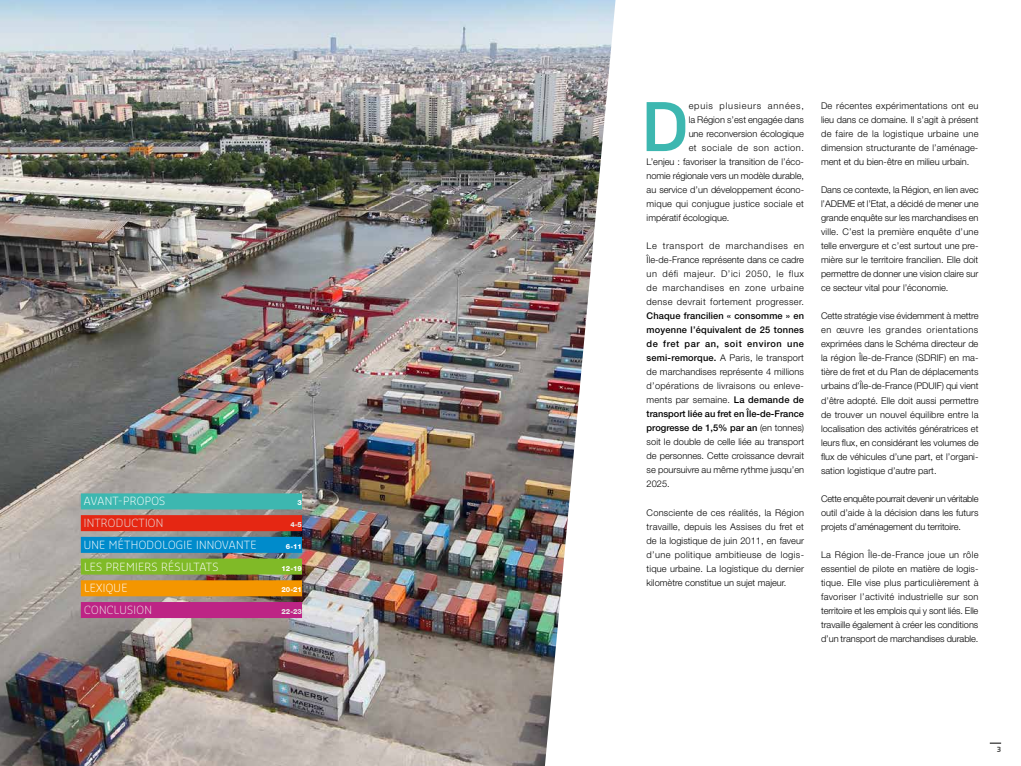
<style>
.page{position:relative;width:1021px;height:766px;background:#fff}
.page>*{position:absolute;margin:0;border:0;box-sizing:border-box;transform-origin:0 0}
.t1{font:600 65.2px "Sansa Pro";color:#3db7b0}
.t2{font:300 11px "Sansa Slab";letter-spacing:.03em;color:#fff}
.t3{font:300 11px "Sansa Slab";letter-spacing:.03em;color:#e8e8e8}
.t4{font:300 9.2px/14px "Helvetica Neue";color:#000;text-align:justify}
.t5{font:300 9.2px "Helvetica Neue";letter-spacing:.025em;color:#000}
.t6{font:300 9.2px "Helvetica Neue";letter-spacing:.085em;color:#000}
.t7{font:300 9.2px "Helvetica Neue";letter-spacing:.055em;color:#000}
.t8{font:800 7px "Helvetica Neue";color:#fff}
.t9{font:800 7px "Helvetica Neue";color:#e8e8e8}
.t10{font:700 7px "Sansa Pro";color:#575756}
.s1{font-weight:500}
</style>
<div class="page">
<img style="left:0;top:0;width:615px;height:765px">
<div style="left:81px;top:493px;width:221px;height:16px;background:#3db7b0"></div>
<div style="left:81px;top:515px;width:221px;height:16px;background:#e52713"></div>
<div style="left:81px;top:536px;width:221px;height:16px;background:#008bcb"></div>
<div style="left:81px;top:558px;width:221px;height:16px;background:#80ba27"></div>
<div style="left:81px;top:580px;width:221px;height:16px;background:#f49600"></div>
<div style="left:81px;top:602px;width:221px;height:16px;background:#bd2485"></div>
<svg style="left:989px;top:742px;width:12px;height:1px"></svg>
<p class="t2" style="left:84px;top:494px;width:83px">AVANT-PROPOS</p>
<p class="t8" style="left:297px;top:498px;width:6px">3</p>
<p class="t3" style="left:84px;top:515px;width:81px">INTRODUCTION</p>
<p class="t9" style="left:290px;top:520px;width:13px">4-5</p>
<p class="t2" style="left:84px;top:537px;width:174px">UNE MÉTHODOLOGIE INNOVANTE</p>
<p class="t8" style="left:286px;top:542px;width:18px">6-11</p>
<p class="t2" style="left:84px;top:559px;width:136px">LES PREMIERS RÉSULTATS</p>
<p class="t8" style="left:281px;top:563px;width:22px">12-19</p>
<p class="t2" style="left:84px;top:580px;width:45px">LEXIQUE</p>
<p class="t8" style="left:281px;top:585px;width:22px">20-21</p>
<p class="t3" style="left:84px;top:602px;width:69px">CONCLUSION</p>
<p class="t9" style="left:281px;top:607px;width:22px">22-23</p>
<h1 class="t1" style="left:641px;top:84px;width:49px">D</h1>
<p class="t6" style="left:688px;top:100px;width:117px">epuis plusieurs années,</p>
<p class="t4" style="left:688px;top:112px;width:117px">la Région s’est engagée dans</p>
<p class="t4" style="left:688px;top:126px;width:117px">une reconversion écologique</p>
<p class="t7" style="left:688px;top:142px;width:117px">et sociale de son action.</p>
<p class="t4" style="left:646px;top:155px;width:159px">L’enjeu : favoriser la transition de l’éco-</p>
<p class="t4" style="left:646px;top:169px;width:159px">nomie régionale vers un modèle durable,</p>
<p class="t4" style="left:646px;top:183px;width:159px">au service d’un développement écono-</p>
<p class="t5" style="left:646px;top:198px;width:159px">mique qui conjugue justice sociale et</p>
<p class="t4" style="left:646px;top:211px;width:84px">impératif écologique.</p>
<p class="t4" style="left:646px;top:239px;width:159px">Le transport de marchandises en Île-de-France représente dans ce cadre un défi majeur. D’ici 2050, le flux de marchandises en zone urbaine dense devrait fortement progresser.</p>
<p class="t4" style="left:646px;top:309px;width:159px"><span class="s1">Chaque francilien « consomme » en moyenne l’équivalent de 25 tonnes de fret par an, soit environ une semi-remorque.</span> A Paris, le transport de marchandises représente 4 millions d’opérations de livraisons ou enleve&shy;ments par semaine. <span class="s1">La demande de transport liée au fret en Île-de-France progresse de 1,5% par an</span> (en tonnes) soit le double de celle liée au transport de personnes. Cette croissance devrait se poursuivre au même rythme jusqu’en 2025.</p>
<p class="t4" style="left:646px;top:505px;width:159px">Consciente de ces réalités, la Région travaille, depuis les Assises du fret et de la logistique de juin 2011, en faveur d’une politique ambitieuse de logis&shy;tique urbaine. La logistique du dernier kilomètre constitue un sujet majeur.</p>
<p class="t4" style="left:821px;top:99px;width:159px">De récentes expérimentations ont eu lieu dans ce domaine. Il s’agit à présent de faire de la logistique urbaine une dimension structurante de l’aménage&shy;ment et du bien-être en milieu urbain.</p>
<p class="t4" style="left:821px;top:183px;width:159px">Dans ce contexte, la Région, en lien avec l’ADEME et l’Etat, a décidé de mener une grande enquête sur les marchandises en ville. C’est la première enquête d’une telle envergure et c’est surtout une pre&shy;mière sur le territoire francilien. Elle doit permettre de donner une vision claire sur ce secteur vital pour l’économie.</p>
<p class="t4" style="left:821px;top:309px;width:159px">Cette stratégie vise évidemment à mettre en œuvre les grandes orientations exprimées dans le Schéma directeur de la région Île-de-France (SDRIF) en ma&shy;tière de fret et du Plan de déplacements urbains d’Île-de-France (PDUIF) qui vient d’être adopté. Elle doit aussi permettre de trouver un nouvel équilibre entre la localisation des activités génératrices et leurs flux, en considérant les volumes de flux de véhicules d’une part, et l’organi&shy;sation logistique d’autre part.</p>
<p class="t4" style="left:821px;top:491px;width:159px">Cette enquête pourrait devenir un véritable outil d’aide à la décision dans les futurs projets d’aménagement du territoire.</p>
<p class="t4" style="left:821px;top:547px;width:159px">La Région Île-de-France joue un rôle essentiel de pilote en matière de logis&shy;tique. Elle vise plus particulièrement à favoriser l’activité industrielle sur son territoire et les emplois qui y sont liés. Elle travaille également à créer les conditions d’un transport de marchandises durable.</p>
<p class="t10" style="left:996px;top:744px;width:6px">3</p>
</div>
